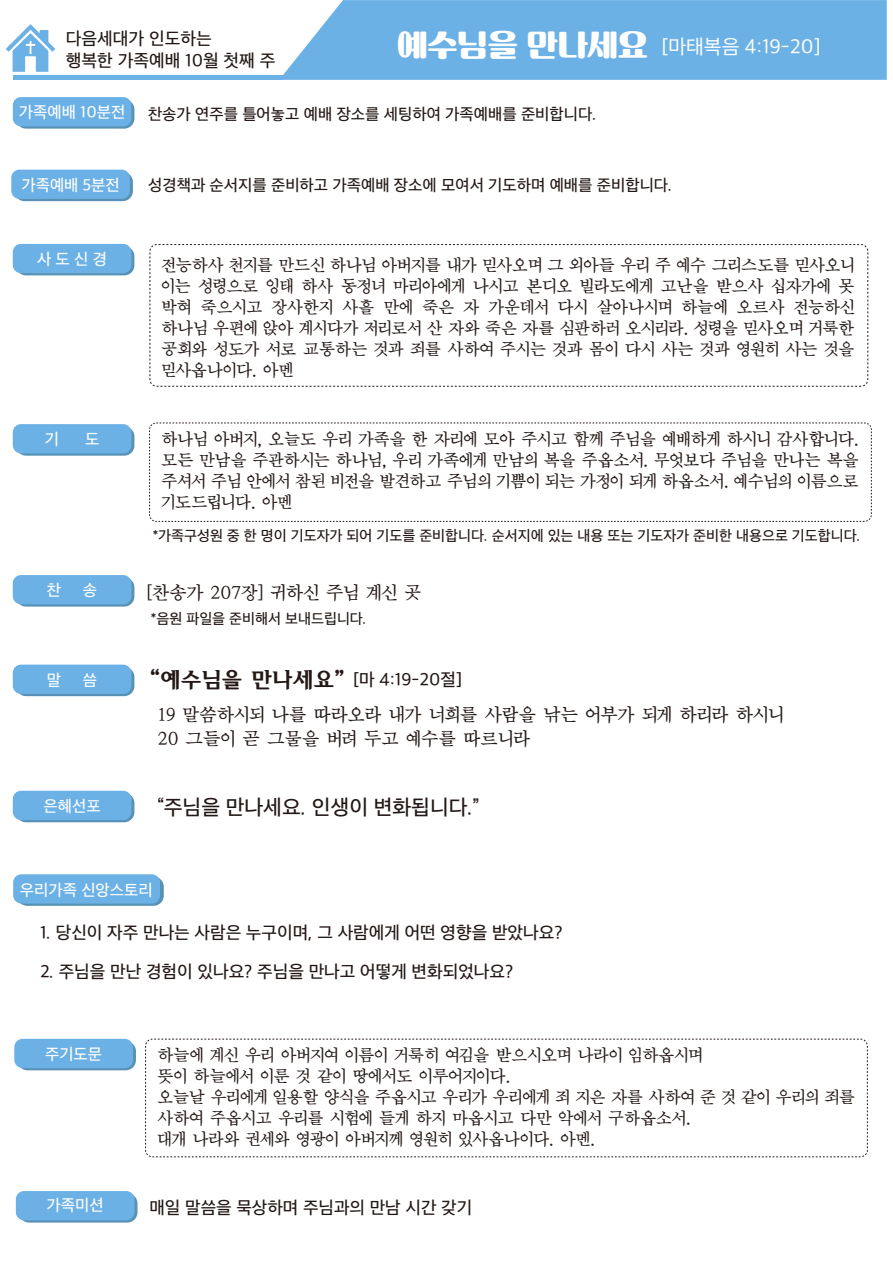
<style>
.page{position:relative;width:893px;height:1263px;background:#fff}
.page>*{position:absolute;margin:0;border:0;box-sizing:border-box;transform-origin:0 0}
.t1{font:21.75px "Apple SD Gothic Neo M00";color:#221714}
.t2{font:20.55px "Apple SD Gothic Neo R00";color:#fff}
.t3{font:18.15px/21.8px "Apple SD Gothic Neo M00";color:#231815}
.t4{font:18px "Apple SD Gothic Neo M00";color:#221714}
.t5{font:18px/24px "Korean NMJ M";color:#221714}
.t6{font:18px "Apple SD Gothic Neo M00";color:#231815}
.t7{font:18px "Korean NMJ M";color:#231815}
.t8{font:17.85px "Apple SD Gothic Neo M00";color:#221714}
.t9{font:16.5px/21px "Korean NMJ M";color:#231815}
.t10{font:16.5px/21px "Korean NMJ M";color:#221714;text-align:justify}
.t11{font:16.5px "Apple SD Gothic Neo M00";color:#231815}
.t12{font:16.5px "Apple SD Gothic Neo M00";color:#fff}
.t13{font:15px "Apple SD Gothic Neo M00";color:#231815}
.s1{font-family:"Korean GRS R";font-size:30.15px}
.s2{font-family:"Korean HSE B";font-size:21px}
</style>
<div class="page">
<hr style="left:14px;top:76px;width:269px;height:4px;background:#6cb1e5">
<svg style="left:283px;top:0;width:604px;height:80px;background:#73b5e6"></svg>
<svg style="left:6px;top:24px;width:49px;height:48px"></svg>
<svg style="left:16px;top:99px;width:118px;height:30px"></svg>
<div style="left:13px;top:97px;width:118px;height:29px;background:#6cb1e5;border-radius:8px"></div>
<div style="left:14px;top:172px;width:119px;height:29px;background:#5893b7;border-radius:10px"></div>
<div style="left:11px;top:170px;width:119px;height:29px;background:#6cb1e5;border-radius:8px"></div>
<div style="left:16px;top:246px;width:118px;height:29px;background:#5b98bf;border-radius:10px"></div>
<div style="left:13px;top:244px;width:118px;height:29px;background:#6cb1e5;border-radius:8px"></div>
<svg style="left:16px;top:426px;width:118px;height:30px"></svg>
<div style="left:13px;top:424px;width:118px;height:29px;background:#6cb1e5;border-radius:8px"></div>
<div style="left:149px;top:423px;width:723px;height:99px;border:1px dashed #231815;border-radius:7px"></div>
<div style="left:145px;top:1039px;width:723px;height:118px;border:1px dashed #231815;border-radius:7px"></div>
<div style="left:16px;top:667px;width:118px;height:29px;background:#5893b7;border-radius:10px"></div>
<div style="left:13px;top:665px;width:118px;height:29px;background:#6cb1e5;border-radius:8px"></div>
<div style="left:16px;top:793px;width:118px;height:29px;background:#5893b7;border-radius:10px"></div>
<div style="left:13px;top:791px;width:118px;height:29px;background:#6cb1e5;border-radius:8px"></div>
<div style="left:17px;top:1041px;width:119px;height:29px;background:#5893b7;border-radius:10px"></div>
<div style="left:14px;top:1039px;width:119px;height:29px;background:#6cb1e5;border-radius:8px"></div>
<svg style="left:19px;top:1193px;width:119px;height:29px"></svg>
<div style="left:16px;top:1191px;width:118px;height:29px;background:#6cb1e5;border-radius:8px"></div>
<svg style="left:17px;top:876px;width:147px;height:30px"></svg>
<div style="left:13px;top:874px;width:147px;height:29px;background:#6cb1e5;border-radius:8px"></div>
<svg style="left:16px;top:577px;width:118px;height:30px"></svg>
<div style="left:13px;top:575px;width:118px;height:29px;background:#6cb1e5;border-radius:8px"></div>
<div style="left:149px;top:244px;width:719px;height:143px;border:1px dashed #231815;border-radius:7px"></div>
<p class="t3" style="left:66px;top:26px;width:211px">다음세대가 인도하는<br>행복한 가족예배 10월 첫째 주</p>
<p class="t2" style="left:397px;top:33px;width:425px"><span class="s1">예수님을 만나세요</span> [마태복음 4:19-20]</p>
<p class="t12" style="left:19px;top:101px;width:108px">가족예배 10분전</p>
<p class="t11" style="left:148px;top:102px;width:450px">찬송가 연주를 틀어놓고 예배 장소를 세팅하여 가족예배를 준비합니다.</p>
<p class="t12" style="left:21px;top:174px;width:100px">가족예배 5분전</p>
<p class="t11" style="left:148px;top:174px;width:526px">성경책과 순서지를 준비하고 가족예배 장소에 모여서 기도하며 예배를 준비합니다.</p>
<p class="t12" style="left:37px;top:248px;width:72px">사 도 신 경</p>
<p class="t9" style="left:161px;top:255px;width:694px;text-align:justify">전능하사 천지를 만드신 하나님 아버지를 내가 믿사오며 그 외아들 우리 주 예수 그리스도를 믿사오니 이는 성령으로 잉태 하사 동정녀 마리아에게 나시고 본디오 빌라도에게 고난을 받으사 십자가에 못 박혀 죽으시고 장사한지 사흘 만에 죽은 자 가운데서 다시 살아나시며 하늘에 오르사 전능하신 하나님 우편에 앉아 계시다가 저리로서 산 자와 죽은 자를 심판하러 오시리라. 성령을 믿사오며 거룩한 공회와 성도가 서로 교통하는 것과 죄를 사하여 주시는 것과 몸이 다시 사는 것과 영원히 사는 것을 믿사옵나이다. 아멘</p>
<p class="t12" style="left:45px;top:428px;width:16px">기</p>
<p class="t12" style="left:85px;top:428px;width:16px">도</p>
<p class="t10" style="left:161px;top:429px;width:699px">하나님 아버지, 오늘도 우리 가족을 한 자리에 모아 주시고 함께 주님을 예배하게 하시니 감사합니다. 모든 만남을 주관하시는 하나님, 우리 가족에게 만남의 복을 주옵소서. 무엇보다 주님을 만나는 복을 주셔서 주님 안에서 참된 비전을 발견하고 주님의 기쁨이 되는 가정이 되게 하옵소서. 예수님의 이름으로 기도드립니다. 아멘</p>
<p class="t13" style="left:153px;top:525px;width:709px">*가족구성원 중 한 명이 기도자가 되어 기도를 준비합니다. 순서지에 있는 내용 또는 기도자가 준비한 내용으로 기도합니다.</p>
<p class="t12" style="left:47px;top:579px;width:16px">찬</p>
<p class="t12" style="left:83px;top:579px;width:16px">송</p>
<p class="t7" style="left:147px;top:582px;width:276px">[찬송가 207장] 귀하신 주님 계신 곳</p>
<p class="t13" style="left:151px;top:608px;width:217px">*음원 파일을 준비해서 보내드립니다.</p>
<p class="t12" style="left:47px;top:669px;width:16px">말</p>
<p class="t12" style="left:83px;top:669px;width:16px">씀</p>
<p class="t6" style="left:150px;top:667px;width:313px"><span class="s2">“예수님을 만나세요”</span> [마 4:19-20절]</p>
<p class="t5" style="left:158px;top:703px;width:627px">19 말씀하시되 나를 따라오라 내가 너희를 사람을 낚는 어부가 되게 하리라 하시니<br>20 그들이 곧 그물을 버려 두고 예수를 따르니라</p>
<p class="t12" style="left:44px;top:795px;width:59px">은혜선포</p>
<h1 class="t1" style="left:157px;top:792px;width:325px">“주님을 만나세요. 인생이 변화됩니다.”</h1>
<p class="t12" style="left:20px;top:878px;width:134px">우리가족 신앙스토리</p>
<p class="t4" style="left:40px;top:920px;width:524px">1. 당신이 자주 만나는 사람은 누구이며, 그 사람에게 어떤 영향을 받았나요?</p>
<p class="t4" style="left:40px;top:959px;width:475px">2. 주님을 만난 경험이 있나요? 주님을 만나고 어떻게 변화되었나요?</p>
<p class="t12" style="left:45px;top:1043px;width:59px">주기도문</p>
<p class="t12" style="left:47px;top:1193px;width:59px">가족미션</p>
<p class="t9" style="left:158px;top:1045px;width:699px">하늘에 계신 우리 아버지여 이름이 거룩히 여김을 받으시오며 나라이 임하옵시며<br>뜻이 하늘에서 이룬 것 같이 땅에서도 이루어지이다.<br>오늘날 우리에게 일용할 양식을 주옵시고 우리가 우리에게 죄 지은 자를 사하여 준 것 같이 우리의 죄를 사하여 주옵시고 우리를 시험에 들게 하지 마옵시고 다만 악에서 구하옵소서.<br>대개 나라와 권세와 영광이 아버지께 영원히 있사옵나이다. 아멘.</p>
<p class="t8" style="left:149px;top:1196px;width:324px">매일 말씀을 묵상하며 주님과의 만남 시간 갖기</p>
</div>
